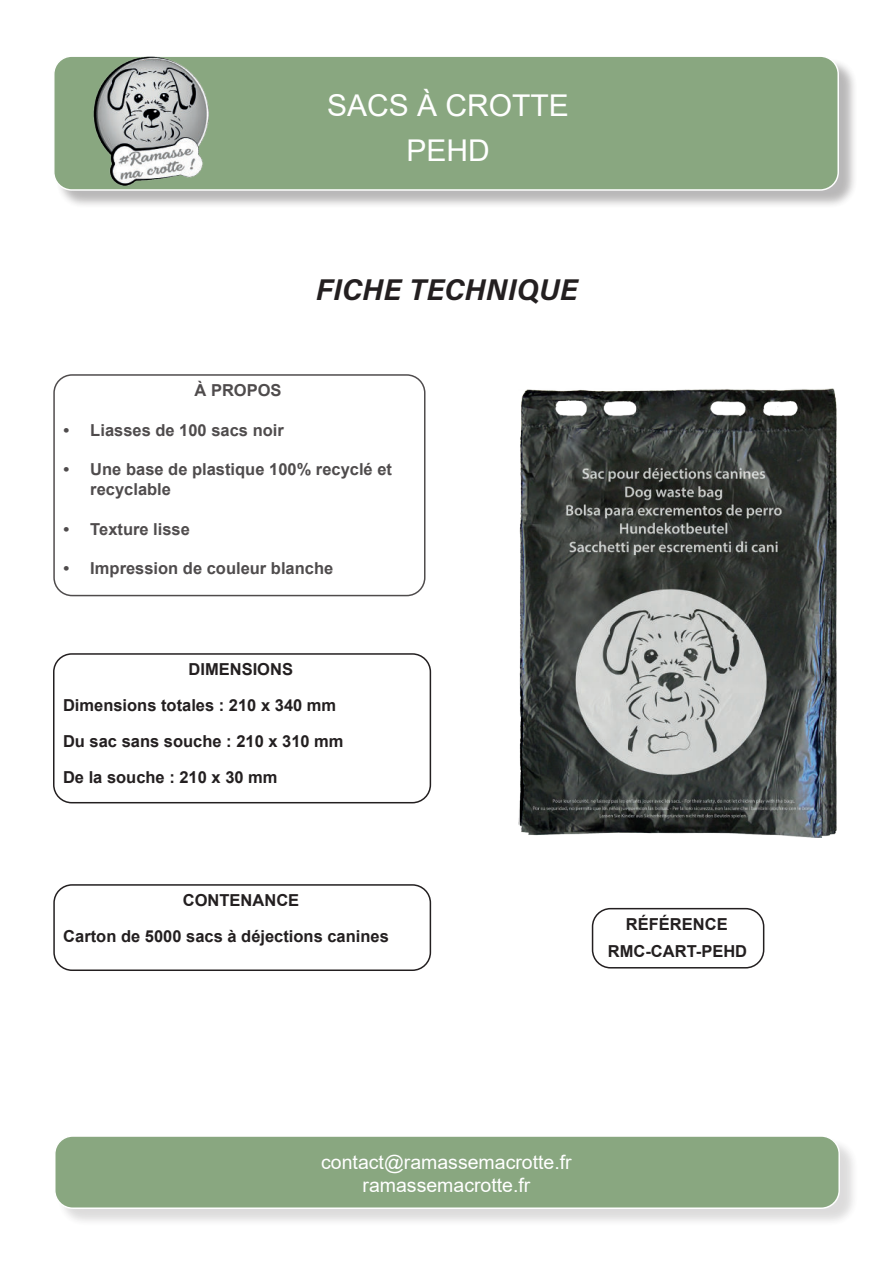
<style>
.page{position:relative;width:893px;height:1263px;background:#fff}
.page>*{position:absolute;margin:0;border:0;box-sizing:border-box;transform-origin:0 0}
.t1{font:30px/45px "Arial";color:#fff;text-align:center}
.t2{font:30px "Acumin Variable Concept";color:#231f20}
.t3{font:19.5px/23.4px "Arial";color:#fff;text-align:center}
.t4{font:700 16.5px/36px "Arial";color:#231f20}
</style>
<div class="page">
<div style="left:56px;top:1137px;width:803px;height:91px;background:#231f20;opacity:.2"></div>
<div style="left:55px;top:1136px;width:784px;height:72px;background:#89a780;border-radius:18px"></div>
<div style="left:54px;top:1135px;width:786px;height:74px;border:2px solid #fff;border-radius:18px"></div>
<div style="left:55px;top:58px;width:803px;height:151px;background:#231f20;opacity:.4"></div>
<div style="left:54px;top:56px;width:784px;height:134px;background:#89a780;border-radius:18px"></div>
<div style="left:53px;top:55px;width:786px;height:136px;border:2px solid #fff;border-radius:18px"></div>
<div style="left:53px;top:653px;width:378px;height:150px;border:2px solid #231f20;border-radius:18px"></div>
<div style="left:53px;top:374px;width:372px;height:222px;border:2px solid #231f20;border-radius:18px"></div>
<div style="left:53px;top:884px;width:378px;height:87px;border:2px solid #231f20;border-radius:18px"></div>
<div style="left:592px;top:908px;width:172px;height:60px;border:2px solid #231f20;border-radius:18px"></div>
<img style="left:521px;top:388px;width:314px;height:450px">
<div style="left:518px;top:377px;width:320px;height:492px;border:2px solid #fff"></div>
<img style="left:94px;top:57px;width:114px;height:129px">
<h1 class="t1" style="left:327px;top:85px;width:243px">SACS À CROTTE<br>PEHD</h1>
<h1 class="t2" style="left:316px;top:279px;width:263px">FICHE TECHNIQUE</h1>
<p class="t4" style="left:195px;top:374px;width:89px">À PROPOS</p>
<p class="t4" style="left:63px;top:414px;width:222px">• Liasses de 100 sacs noir</p>
<p class="t4" style="left:90px;top:461px;width:303px;line-height:19.8px;text-indent:-27px">• Une base de plastique 100% recyclé et recyclable</p>
<p class="t4" style="left:63px;top:513px;width:128px">• Texture lisse</p>
<p class="t4" style="left:63px;top:552px;width:271px">• Impression de couleur blanche</p>
<p class="t4" style="left:63px;top:653px;width:282px;text-indent:125px">DIMENSIONS<br>Dimensions totales : 210 x 340 mm<br>Du sac sans souche : 210 x 310 mm<br>De la souche : 210 x 30 mm</p>
<p class="t4" style="left:63px;top:884px;width:327px;text-indent:120px">CONTENANCE<br>Carton de 5000 sacs à déjections canines</p>
<p class="t4" style="left:608px;top:912px;width:141px;line-height:27px;text-align:center">RÉFÉRENCE<br>RMC-CART-PEHD</p>
<p class="t3" style="left:321px;top:1152px;width:252px">contact@ramassemacrotte.fr ramassemacrotte.fr</p>
</div>
